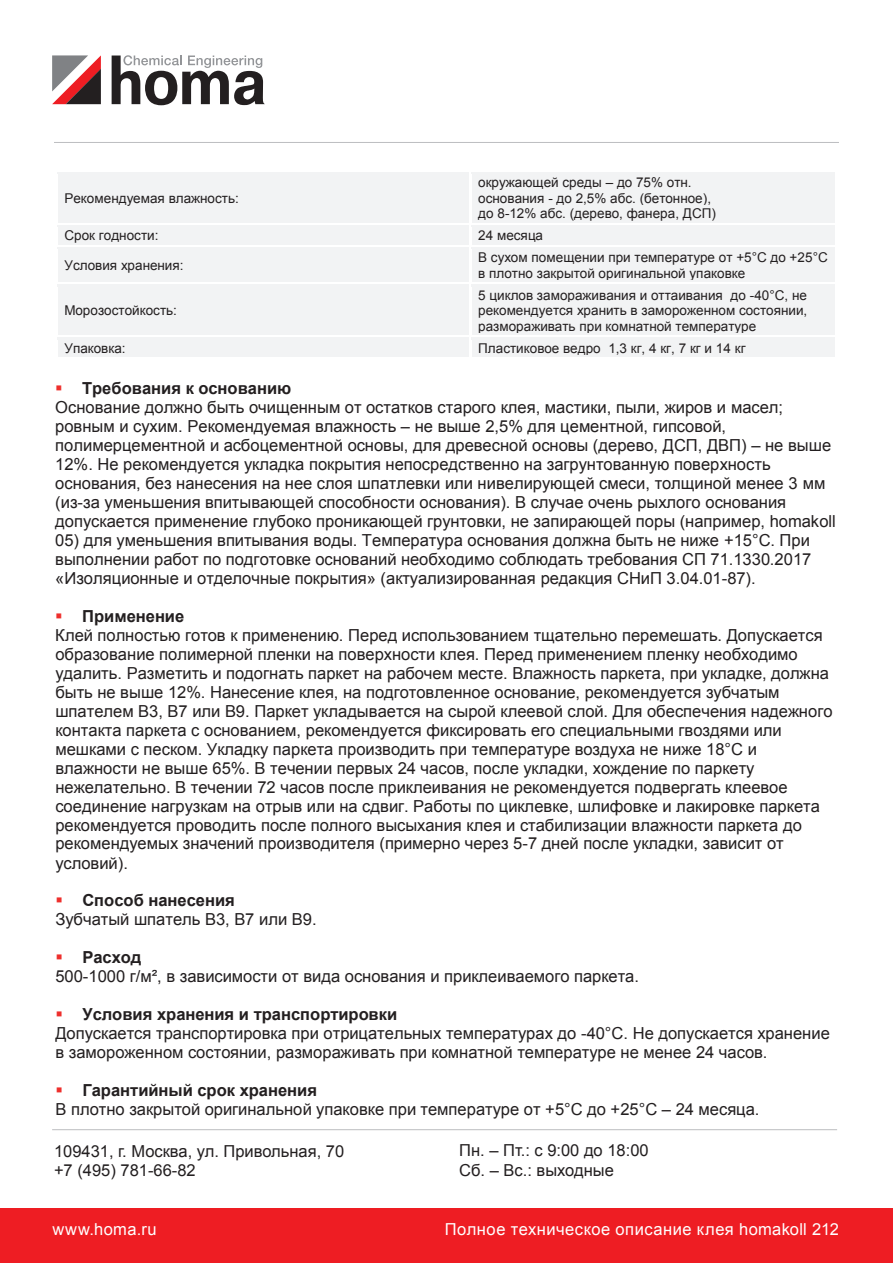
<style>
.page{position:relative;width:893px;height:1263px;background:#fff}
.page>*{position:absolute;margin:0;border:0;box-sizing:border-box;transform-origin:0 0}
.t1{font:16.5px/19px "Arial";color:#231f20}
.t2{font:16.5px "Arial";letter-spacing:.03em;color:#fff}
.t3{font:13.5px/15.6px "Arial";letter-spacing:.005em;color:#231f20}
.s1{color:#ee2f2c}
.s2{font-weight:700}
</style>
<div class="page">
<div style="left:58px;top:172px;width:411px;height:51px;background:#f2f3f4"></div>
<div style="left:471px;top:172px;width:365px;height:51px;background:#f2f3f4"></div>
<hr style="left:57px;top:172px;width:412px;height:2px;background:#f2f3f4">
<hr style="left:56px;top:221px;width:414px;height:2px;background:#f2f3f4">
<hr style="left:55px;top:174px;width:2px;height:49px;background:#fff">
<hr style="left:469px;top:174px;width:2px;height:49px;background:#fff">
<div style="left:58px;top:225px;width:411px;height:20px;background:#f2f3f4"></div>
<div style="left:471px;top:225px;width:365px;height:20px;background:#f2f3f4"></div>
<hr style="left:57px;top:225px;width:412px;height:3px;background:#f2f3f4">
<hr style="left:56px;top:243px;width:414px;height:2px;background:#f2f3f4">
<div style="left:58px;top:247px;width:411px;height:36px;background:#f2f3f4"></div>
<div style="left:471px;top:247px;width:365px;height:36px;background:#f2f3f4"></div>
<hr style="left:57px;top:247px;width:412px;height:2px;background:#f2f3f4">
<hr style="left:56px;top:280px;width:414px;height:3px;background:#f2f3f4">
<hr style="left:55px;top:249px;width:2px;height:34px;background:#fff">
<hr style="left:469px;top:249px;width:2px;height:34px;background:#fff">
<div style="left:58px;top:285px;width:411px;height:51px;background:#f2f3f4"></div>
<div style="left:471px;top:285px;width:365px;height:51px;background:#f2f3f4"></div>
<hr style="left:57px;top:285px;width:412px;height:2px;background:#f2f3f4">
<hr style="left:56px;top:334px;width:414px;height:2px;background:#f2f3f4">
<hr style="left:55px;top:287px;width:2px;height:49px;background:#fff">
<hr style="left:469px;top:287px;width:2px;height:49px;background:#fff">
<div style="left:58px;top:338px;width:411px;height:20px;background:#f2f3f4"></div>
<div style="left:471px;top:338px;width:365px;height:20px;background:#f2f3f4"></div>
<hr style="left:57px;top:338px;width:412px;height:2px;background:#f2f3f4">
<hr style="left:56px;top:355px;width:414px;height:3px;background:#f2f3f4">
<div style="left:0;top:1209px;width:893px;height:54px;background:#ee1d23"></div>
<hr style="left:52px;top:1129px;width:785px;height:1px;background:#bcbdc0">
<svg style="left:112px;top:55px;width:153px;height:50px"></svg>
<svg style="left:52px;top:55px;width:49px;height:49px"></svg>
<hr style="left:54px;top:142px;width:785px;height:1px;background:#bcbdc0">
<p class="t3" style="left:64px;top:190px;width:176px">Рекомендуемая влажность:</p>
<p class="t3" style="left:478px;top:175px;width:239px">окружающей среды – до 75% отн. основания - до 2,5% абс. (бетонное), до 8-12% абс. (дерево, фанера, ДСП)</p>
<p class="t3" style="left:64px;top:228px;width:96px">Срок годности:</p>
<p class="t3" style="left:478px;top:228px;width:66px">24 месяца</p>
<p class="t3" style="left:64px;top:257px;width:121px">Условия хранения:</p>
<p class="t3" style="left:478px;top:250px;width:351px">В сухом помещении при температуре от +5°С до +25°С в плотно закрытой оригинальной упаковке</p>
<p class="t3" style="left:64px;top:303px;width:114px">Морозостойкость:</p>
<p class="t3" style="left:478px;top:287px;width:331px;text-align:justify">5 циклов замораживания и оттаивания до -40°С, не рекомендуется хранить в замороженном состоянии, размораживать при комнатной температуре</p>
<p class="t3" style="left:64px;top:340px;width:63px">Упаковка:</p>
<p class="t3" style="left:478px;top:340px;width:269px">Пластиковое ведро 1,3 кг, 4 кг, 7 кг и 14 кг</p>
<p class="t1" style="left:55px;top:379px;width:782px"><span class="s1">▪</span> <span class="s2">Требования к основанию<br></span>Основание должно быть очищенным от остатков старого клея, мастики, пыли, жиров и масел; ровным и сухим. Рекомендуемая влажность – не выше 2,5% для цементной, гипсовой, полимерцементной и асбоцементной основы, для древесной основы (дерево, ДСП, ДВП) – не выше 12%. Не рекомендуется укладка покрытия непосредственно на загрунтованную поверхность основания, без нанесения на нее слоя шпатлевки или нивелирующей смеси, толщиной менее 3 мм (из-за уменьшения впитывающей способности основания). В случае очень рыхлого основания допускается применение глубоко проникающей грунтовки, не запирающей поры (например, homakoll</p>
<p class="t1" style="left:55px;top:531px;width:758px;text-align:justify">05) для уменьшения впитывания воды. Температура основания должна быть не ниже +15°С. При выполнении работ по подготовке оснований необходимо соблюдать требования СП 71.1330.2017 «Изоляционные и отделочные покрытия» (актуализированная редакция СНиП 3.04.01-87).</p>
<p class="t1" style="left:55px;top:606px;width:779px"><span class="s1">▪</span> <span class="s2">Применение<br></span>Клей полностью готов к применению. Перед использованием тщательно перемешать. Допускается образование полимерной пленки на поверхности клея. Перед применением пленку необходимо удалить. Разметить и подогнать паркет на рабочем месте. Влажность паркета, при укладке, должна быть не выше 12%. Нанесение клея, на подготовленное основание, рекомендуется зубчатым шпателем В3, В7 или В9. Паркет укладывается на сырой клеевой слой. Для обеспечения надежного контакта паркета с основанием, рекомендуется фиксировать его специальными гвоздями или мешками с песком. Укладку паркета производить при температуре воздуха не ниже 18°С и влажности не выше 65%. В течении первых 24 часов, после укладки, хождение по паркету нежелательно. В течении 72 часов после приклеивания не рекомендуется подвергать клеевое соединение нагрузкам на отрыв или на сдвиг. Работы по циклевке, шлифовке и лакировке паркета рекомендуется проводить после полного высыхания клея и стабилизации влажности паркета до рекомендуемых значений производителя (примерно через 5-7 дней после укладки, зависит от условий).</p>
<p class="t1" style="left:55px;top:891px;width:263px"><span class="s1">▪</span> <span class="s2">Способ нанесения<br></span>Зубчатый шпатель B3, B7 или B9.</p>
<p class="t1" style="left:55px;top:948px;width:585px"><span class="s1">▪</span> <span class="s2">Расход<br></span>500-1000 г/м², в зависимости от вида основания и приклеиваемого паркета.</p>
<p class="t1" style="left:55px;top:1005px;width:776px"><span class="s1">▪</span> <span class="s2">Условия хранения и транспортировки<br></span>Допускается транспортировка при отрицательных температурах до -40°С. Не допускается хранение в замороженном состоянии, размораживать при комнатной температуре не менее 24 часов.</p>
<p class="t1" style="left:55px;top:1081px;width:706px"><span class="s1">▪</span> <span class="s2">Гарантийный срок хранения<br></span>В плотно закрытой оригинальной упаковке при температуре от +5°С до +25°С – 24 месяца.</p>
<p class="t1" style="left:54px;top:1141px;width:292px;line-height:19.8px">109431, г. Москва, ул. Привольная, 70 +7 (495) 781-66-82</p>
<p class="t1" style="left:459px;top:1140px;width:191px;line-height:19.8px">Пн. – Пт.: с 9:00 до 18:00<br>Сб. – Вс.: выходные</p>
<p class="t2" style="left:52px;top:1218px;width:106px">www.homa.ru</p>
<p class="t2" style="left:445px;top:1218px;width:396px">Полное техническое описание клея homakoll 212</p>
</div>
